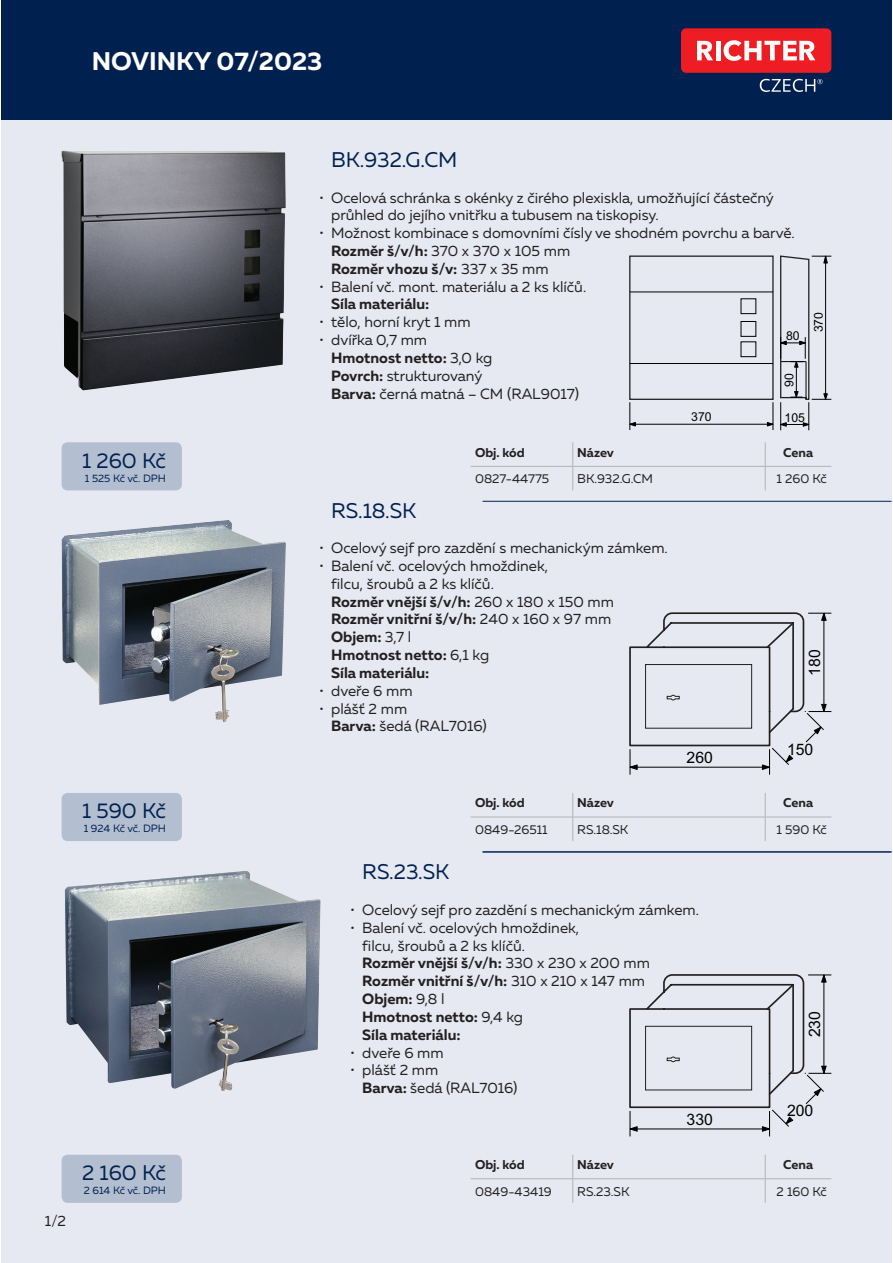
<style>
.page{position:relative;width:893px;height:1263px;background:#fff}
.page>*{position:absolute;margin:0;border:0;box-sizing:border-box;transform-origin:0 0}
.t1{font:700 25.5px "Muller";color:#fff}
.t2{font:21.15px "Muller";color:#00214f}
.t3{font:15.75px "Arial";color:#000}
.t4{font:14.85px/17.9px "Muller";color:#231f20}
.t5{font:700 14.85px "Muller";color:#231f20}
.t6{font:12.75px "Muller";color:#231f20}
.t7{font:700 12.75px "Muller";letter-spacing:-.005em;color:#231f20}
.t8{font:12.3px "Arial";color:#000}
.t9{font:10.65px "Muller";color:#00214f}
.s1{font-weight:700}
</style>
<div class="page">
<div style="left:1px;top:0;width:890px;height:120px;background:#00214f"></div>
<div style="left:1px;top:120px;width:890px;height:1143px;background:#e6e9f1"></div>
<svg style="left:760px;top:79px;width:62px;height:13px"></svg>
<div style="left:681px;top:28px;width:150px;height:45px;background:#ee1d23;border-radius:5px"></div>
<svg style="left:697px;top:41px;width:16px;height:19px"></svg>
<div style="left:716px;top:41px;width:5px;height:19px;background:#fff"></div>
<svg style="left:723px;top:40px;width:92px;height:21px"></svg>
<div style="left:629px;top:255px;width:145px;height:145px;border:1px solid #231f20"></div>
<hr style="left:630px;top:292px;width:143px;height:1px;background:#000">
<hr style="left:630px;top:363px;width:143px;height:1px;background:#000">
<svg style="left:740px;top:298px;width:16px;height:59px"></svg>
<hr style="left:630px;top:424px;width:143px;height:1px;background:#000">
<svg style="left:629px;top:402px;width:7px;height:28px"></svg>
<svg style="left:767px;top:255px;width:64px;height:175px"></svg>
<img style="left:62px;top:150px;width:224px;height:240px">
<div style="left:62px;top:442px;width:120px;height:48px;background:#b3bed1;border-radius:6px"></div>
<hr style="left:471px;top:466px;width:102px;height:1px;background:#b2b3b7">
<hr style="left:573px;top:466px;width:192px;height:1px;background:#b2b3b7">
<svg style="left:572px;top:442px;width:1px;height:48px"></svg>
<hr style="left:765px;top:466px;width:66px;height:1px;background:#b2b3b7">
<svg style="left:765px;top:442px;width:1px;height:48px"></svg>
<hr style="left:483px;top:852px;width:408px;height:1px;background:#00214f">
<hr style="left:483px;top:501px;width:408px;height:1px;background:#00214f">
<img style="left:62px;top:520px;width:224px;height:202px">
<img style="left:65px;top:871px;width:256px;height:220px">
<div style="left:62px;top:793px;width:120px;height:48px;background:#b3bed1;border-radius:6px"></div>
<div style="left:62px;top:1155px;width:120px;height:48px;background:#b3bed1;border-radius:6px"></div>
<hr style="left:471px;top:817px;width:102px;height:1px;background:#b2b3b7">
<hr style="left:573px;top:817px;width:192px;height:1px;background:#b2b3b7">
<svg style="left:572px;top:793px;width:1px;height:48px"></svg>
<hr style="left:765px;top:817px;width:66px;height:1px;background:#b2b3b7">
<svg style="left:765px;top:793px;width:1px;height:48px"></svg>
<hr style="left:471px;top:1178px;width:102px;height:1px;background:#b2b3b7">
<hr style="left:573px;top:1178px;width:192px;height:1px;background:#b2b3b7">
<svg style="left:572px;top:1155px;width:1px;height:48px"></svg>
<hr style="left:765px;top:1178px;width:66px;height:1px;background:#b2b3b7">
<svg style="left:765px;top:1155px;width:1px;height:48px"></svg>
<svg style="left:629px;top:612px;width:202px;height:163px"></svg>
<svg style="left:629px;top:974px;width:202px;height:162px"></svg>
<h1 class="t1" style="left:92px;top:45px;width:232px">NOVINKY 07/2023</h1>
<h2 class="t2" style="left:82px;top:447px;width:85px">1 260 Kč</h2>
<p class="t9" style="left:85px;top:471px;width:83px">1 525 Kč vč. DPH</p>
<h2 class="t2" style="left:82px;top:798px;width:85px">1 590 Kč</h2>
<p class="t9" style="left:84px;top:822px;width:84px">1 924 Kč vč. DPH</p>
<p class="t4" style="left:45px;top:1212px;width:23px">1/2</p>
<h2 class="t2" style="left:82px;top:1159px;width:85px">2 160 Kč</h2>
<p class="t9" style="left:84px;top:1184px;width:84px">2 614 Kč vč. DPH</p>
<h2 class="t2" style="left:331px;top:146px;width:128px">BK.932.G.CM</h2>
<p class="t4" style="left:331px;top:188px;width:444px;text-indent:-12px">• Ocelová schránka s okénky z čirého plexiskla, umožňující částečný průhled do jejího vnitřku a tubusem na tiskopisy.</p>
<p class="t4" style="left:331px;top:224px;width:465px;text-indent:-12px">• Možnost kombinace s domovními čísly ve shodném povrchu a barvě.<br><span class="s1">Rozměr š/v/h:</span> 370 x 370 x 105 mm<br><span class="s1">Rozměr vhozu š/v:</span> 337 x 35 mm</p>
<p class="t4" style="left:319px;top:277px;width:269px">• Balení vč. mont. materiálu a 2 ks klíčů.</p>
<p class="t5" style="left:331px;top:295px;width:100px">Síla materiálu:</p>
<p class="t4" style="left:319px;top:313px;width:153px">• tělo, horní kryt 1 mm</p>
<p class="t4" style="left:331px;top:331px;width:249px;text-indent:-12px">• dvířka 0,7 mm<br><span class="s1">Hmotnost netto:</span> 3,0 kg<br><span class="s1">Povrch:</span> strukturovaný<br><span class="s1">Barva:</span> černá matná – CM (RAL9017)</p>
<p class="t8" style="left:786px;top:327px;width:15px">80</p>
<p class="t8" style="left:781px;top:387px;width:15px;rotate:-90deg">90</p>
<p class="t8" style="left:691px;top:408px;width:22px">370</p>
<p class="t8" style="left:784px;top:409px;width:22px">105</p>
<p class="t8" style="left:810px;top:332px;width:22px;rotate:-90deg">370</p>
<p class="t7" style="left:475px;top:444px;width:51px">Obj. kód</p>
<p class="t7" style="left:577px;top:444px;width:38px">Název</p>
<p class="t7" style="left:783px;top:444px;width:31px">Cena</p>
<p class="t6" style="left:475px;top:471px;width:76px">0827-44775</p>
<p class="t6" style="left:577px;top:471px;width:77px">BK.932.G.CM</p>
<p class="t6" style="left:777px;top:471px;width:52px">1 260 Kč</p>
<h2 class="t2" style="left:331px;top:497px;width:87px">RS.18.SK</h2>
<p class="t4" style="left:319px;top:539px;width:350px">• Ocelový sejf pro zazdění s mechanickým zámkem.</p>
<p class="t4" style="left:331px;top:557px;width:284px;text-indent:-12px">• Balení vč. ocelových hmoždinek,<br>filcu, šroubů a 2 ks klíčů.<br><span class="s1">Rozměr vnější š/v/h:</span> 260 x 180 x 150 mm<br><span class="s1">Rozměr vnitřní š/v/h:</span> 240 x 160 x 97 mm<br><span class="s1">Objem:</span> 3,7 l<br><span class="s1">Hmotnost netto:</span> 6,1 kg<br><span class="s1">Síla materiálu:</span></p>
<p class="t4" style="left:319px;top:681px;width:95px">• dveře 6 mm</p>
<p class="t4" style="left:331px;top:699px;width:157px;text-indent:-12px">• plášť 2 mm<br><span class="s1">Barva:</span> šedá (RAL7016)</p>
<p class="t3" style="left:687px;top:747px;width:28px">260</p>
<p class="t3" style="left:804px;top:675px;width:28px;rotate:-90deg">180</p>
<p class="t3" style="left:787px;top:738px;width:28px">150</p>
<p class="t7" style="left:475px;top:795px;width:51px">Obj. kód</p>
<p class="t7" style="left:577px;top:795px;width:38px">Název</p>
<p class="t7" style="left:783px;top:795px;width:31px">Cena</p>
<p class="t6" style="left:475px;top:822px;width:74px">0849-26511</p>
<p class="t6" style="left:577px;top:822px;width:53px">RS.18.SK</p>
<p class="t6" style="left:776px;top:822px;width:52px">1 590 Kč</p>
<h2 class="t2" style="left:362px;top:859px;width:88px">RS.23.SK</h2>
<p class="t4" style="left:350px;top:901px;width:350px">• Ocelový sejf pro zazdění s mechanickým zámkem.</p>
<p class="t4" style="left:362px;top:918px;width:289px;text-indent:-12px">• Balení vč. ocelových hmoždinek,<br>filcu, šroubů a 2 ks klíčů.<br><span class="s1">Rozměr vnější š/v/h:</span> 330 x 230 x 200 mm<br><span class="s1">Rozměr vnitřní š/v/h:</span> 310 x 210 x 147 mm<br><span class="s1">Objem:</span> 9,8 l<br><span class="s1">Hmotnost netto:</span> 9,4 kg<br><span class="s1">Síla materiálu:</span></p>
<p class="t4" style="left:350px;top:1043px;width:95px">• dveře 6 mm</p>
<p class="t4" style="left:362px;top:1061px;width:157px;text-indent:-12px">• plášť 2 mm<br><span class="s1">Barva:</span> šedá (RAL7016)</p>
<p class="t3" style="left:687px;top:1109px;width:28px">330</p>
<p class="t3" style="left:804px;top:1037px;width:28px;rotate:-90deg">230</p>
<p class="t3" style="left:787px;top:1100px;width:28px">200</p>
<p class="t7" style="left:475px;top:1157px;width:51px">Obj. kód</p>
<p class="t7" style="left:577px;top:1157px;width:38px">Název</p>
<p class="t7" style="left:783px;top:1157px;width:31px">Cena</p>
<p class="t6" style="left:475px;top:1183px;width:78px">0849-43419</p>
<p class="t6" style="left:577px;top:1183px;width:54px">RS.23.SK</p>
<p class="t6" style="left:777px;top:1183px;width:52px">2 160 Kč</p>
</div>
